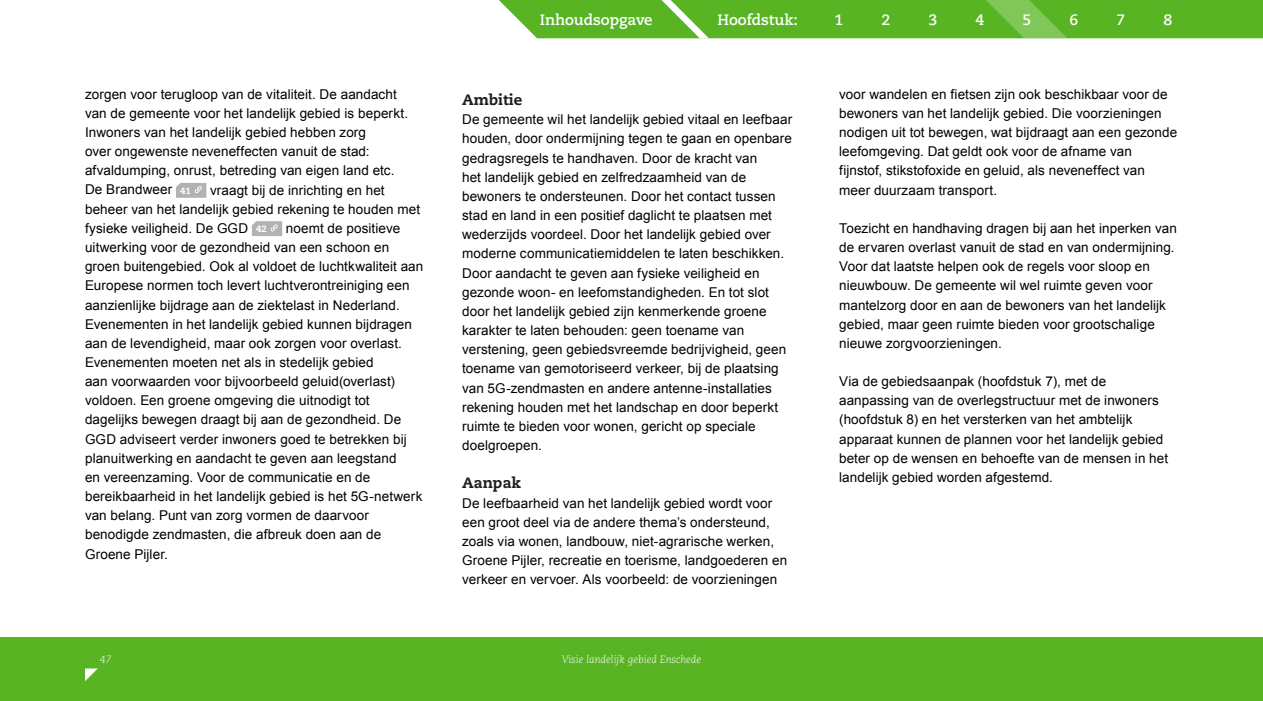
<style>
.page{position:relative;width:1263px;height:701px;background:#fff}
.page>*{position:absolute;margin:0;border:0;box-sizing:border-box;transform-origin:0 0}
.t1{font:700 15px "Caecilia";letter-spacing:-.005em;color:#fff}
.t2{font:800 15px "Caecilia";color:#1e1e1e}
.t3{font:13.5px/19.2px "Arial";letter-spacing:.005em;color:#000}
.t4{font:italic 300 10.5px "Caecilia";color:#fff}
.s1{font-family:"Caecilia";font-weight:800;font-size:9px;color:#fff}
</style>
<div class="page">
<div style="left:0;top:636px;width:1263px;height:64px;background:#58b423"></div>
<svg style="left:85px;top:668px;width:13px;height:12px"></svg>
<svg style="left:499px;top:0;width:764px;height:38px;background:#60b72e"></svg>
<svg style="left:176px;top:183px;width:30px;height:15px"></svg>
<svg style="left:252px;top:221px;width:30px;height:15px"></svg>
<p class="t3" style="left:85px;top:84px;width:325px">zorgen voor terugloop van de vitaliteit. De aandacht van de gemeente voor het landelijk gebied is beperkt.<br>Inwoners van het landelijk gebied hebben zorg<br>over ongewenste neveneffecten vanuit de stad: afvaldumping, onrust, betreding van eigen land etc.<br>De Brandweer <span class="s1">41</span></p>
<p class="t3" style="left:85px;top:180px;width:337px;text-indent:125px">vraagt bij de inrichting en het beheer van het landelijk gebied rekening te houden met fysieke veiligheid. De GGD <span class="s1">42</span></p>
<p class="t3" style="left:85px;top:218px;width:340px;text-indent:201px">noemt de positieve uitwerking voor de gezondheid van een schoon en groen buitengebied. Ook al voldoet de luchtkwaliteit aan Europese normen toch levert luchtverontreiniging een aanzienlijke bijdrage aan de ziektelast in Nederland.<br>Evenementen in het landelijk gebied kunnen bijdragen aan de levendigheid, maar ook zorgen voor overlast.<br>Evenementen moeten net als in stedelijk gebied<br>aan voorwaarden voor bijvoorbeeld geluid(overlast) voldoen. Een groene omgeving die uitnodigt tot dagelijks bewegen draagt bij aan de gezondheid. De GGD adviseert verder inwoners goed te betrekken bij planuitwerking en aandacht te geven aan leegstand<br>en vereenzaming. Voor de communicatie en de bereikbaarheid in het landelijk gebied is het 5G-netwerk van belang. Punt van zorg vormen de daarvoor benodigde zendmasten, die afbreuk doen aan de Groene Pijler.</p>
<p class="t1" style="left:540px;top:11px;width:114px">Inhoudsopgave</p>
<p class="t1" style="left:717px;top:11px;width:82px">Hoofdstuk:</p>
<p class="t1" style="left:834px;top:11px;width:10px">1</p>
<p class="t1" style="left:881px;top:11px;width:10px">2</p>
<p class="t1" style="left:928px;top:11px;width:10px">3</p>
<p class="t1" style="left:975px;top:11px;width:10px">4</p>
<p class="t1" style="left:1022px;top:11px;width:10px">5</p>
<p class="t1" style="left:1069px;top:11px;width:10px">6</p>
<p class="t1" style="left:1116px;top:11px;width:10px">7</p>
<p class="t1" style="left:1163px;top:11px;width:10px">8</p>
<p class="t2" style="left:462px;top:90px;width:62px">Ambitie</p>
<p class="t3" style="left:462px;top:110px;width:332px">De gemeente wil het landelijk gebied vitaal en leefbaar houden, door ondermijning tegen te gaan en openbare gedragsregels te handhaven. Door de kracht van<br>het landelijk gebied en zelfredzaamheid van de bewoners te ondersteunen. Door het contact tussen stad en land in een positief daglicht te plaatsen met wederzijds voordeel. Door het landelijk gebied over moderne communicatiemiddelen te laten beschikken.<br>Door aandacht te geven aan fysieke veiligheid en gezonde woon- en leefomstandigheden. En tot slot door het landelijk gebied zijn kenmerkende groene karakter te laten behouden: geen toename van verstening, geen gebiedsvreemde bedrijvigheid, geen toename van gemotoriseerd verkeer, bij de plaatsing van 5G-zendmasten en andere antenne-installaties rekening houden met het landschap en door beperkt ruimte te bieden voor wonen, gericht op speciale doelgroepen.</p>
<p class="t2" style="left:462px;top:473px;width:60px">Aanpak</p>
<p class="t3" style="left:462px;top:493px;width:327px">De leefbaarheid van het landelijk gebied wordt voor een groot deel via de andere thema’s ondersteund, zoals via wonen, landbouw, niet-agrarische werken, Groene Pijler, recreatie en toerisme, landgoederen en verkeer en vervoer. Als voorbeeld: de voorzieningen</p>
<p class="t3" style="left:839px;top:84px;width:340px">voor wandelen en fietsen zijn ook beschikbaar voor de bewoners van het landelijk gebied. Die voorzieningen nodigen uit tot bewegen, wat bijdraagt aan een gezonde leefomgeving. Dat geldt ook voor de afname van fijnstof, stikstofoxide en geluid, als neveneffect van meer duurzaam transport.</p>
<p class="t3" style="left:839px;top:218px;width:339px">Toezicht en handhaving dragen bij aan het inperken van de ervaren overlast vanuit de stad en van ondermijning.<br>Voor dat laatste helpen ook de regels voor sloop en nieuwbouw. De gemeente wil wel ruimte geven voor mantelzorg door en aan de bewoners van het landelijk gebied, maar geen ruimte bieden voor grootschalige nieuwe zorgvoorzieningen.</p>
<p class="t3" style="left:839px;top:371px;width:330px">Via de gebiedsaanpak (hoofdstuk 7), met de aanpassing van de overlegstructuur met de inwoners (hoofdstuk 8) en het versterken van het ambtelijk apparaat kunnen de plannen voor het landelijk gebied beter op de wensen en behoefte van de mensen in het landelijk gebied worden afgestemd.</p>
<p class="t4" style="left:100px;top:653px;width:13px">47</p>
<p class="t4" style="left:562px;top:653px;width:141px">Visie landelijk gebied Enschede</p>
</div>
